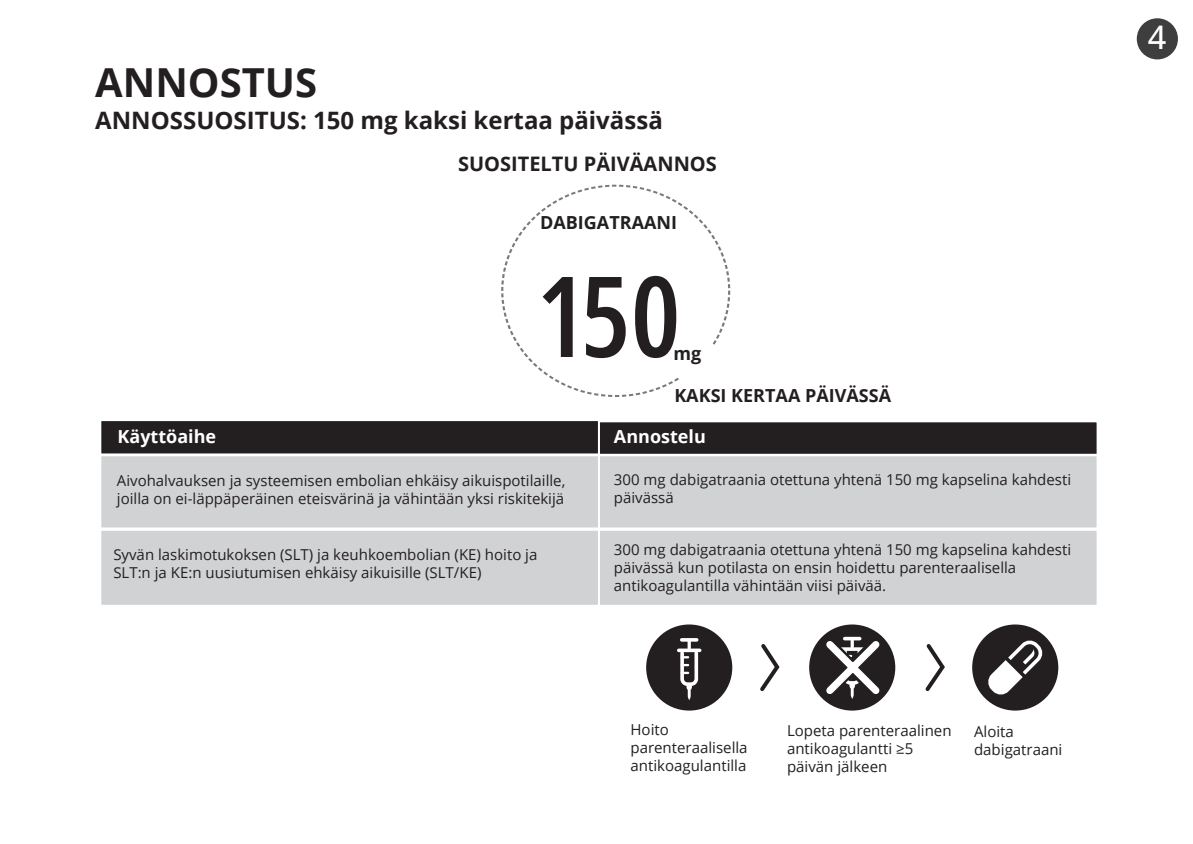
<style>
.page{position:relative;width:1193px;height:844px;background:#fff}
.page>*{position:absolute;margin:0;border:0;box-sizing:border-box;transform-origin:0 0}
.t1{font:600 112px "Open Sans Condensed";color:#231f20}
.t2{font:700 40px "Open Sans";color:#231f20}
.t3{font:500 32.4px "Open Sans";color:#fff}
.t4{font:700 24px "Open Sans";color:#231f20}
.t5{font:700 20px "Open Sans";color:#231f20}
.t6{font:700 18px "Open Sans";color:#231f20}
.t7{font:700 18px "Open Sans";color:#fff}
.t8{font:15px/18px "Open Sans";color:#231f20}
.s1{font-style:inherit}
</style>
<div class="page">
<div style="left:99px;top:419px;width:501px;height:36px;background:#231f20;border:2px solid #fff"></div>
<div style="left:99px;top:454px;width:501px;height:76px;background:#d1d2d4;border:2px solid #fff"></div>
<div style="left:598px;top:420px;width:500px;height:38px;background:#231f20;border:2px solid #fff"></div>
<div style="left:598px;top:454px;width:500px;height:76px;background:#d1d2d4;border:2px solid #fff"></div>
<div style="left:99px;top:528px;width:501px;height:79px;background:#d1d2d4;border:2px solid #fff"></div>
<div style="left:598px;top:528px;width:500px;height:79px;background:#d1d2d4;border:2px solid #fff"></div>
<svg style="left:501px;top:185px;width:229px;height:212px"></svg>
<div style="left:646px;top:624px;width:86px;height:87px;background:#231f20;border-radius:50%"></div>
<hr style="left:681px;top:638px;width:15px;height:4px;background:#fff">
<svg style="left:678px;top:640px;width:22px;height:60px"></svg>
<svg style="left:678px;top:648px;width:21px;height:4px"></svg>
<svg style="left:809px;top:624px;width:86px;height:87px"></svg>
<svg style="left:811px;top:626px;width:82px;height:82px"></svg>
<div style="left:972px;top:624px;width:86px;height:87px;background:#231f20;border-radius:50%"></div>
<svg style="left:984px;top:636px;width:62px;height:63px"></svg>
<svg style="left:760px;top:644px;width:20px;height:47px"></svg>
<svg style="left:925px;top:644px;width:20px;height:47px"></svg>
<div style="left:1136px;top:18px;width:42px;height:41px;background:#3e3e3f;border-radius:50%"></div>
<h2 class="t2" style="left:95px;top:54px;width:223px">ANNOSTUS</h2>
<h3 class="t4" style="left:95px;top:103px;width:569px">ANNOSSUOSITUS: 150 mg kaksi kertaa päivässä</h3>
<h3 class="t5" style="left:458px;top:150px;width:260px">SUOSITELTU PÄIVÄANNOS</h3>
<p class="t6" style="left:540px;top:210px;width:138px">DABIGATRAANI</p>
<h1 class="t1" style="left:536px;top:240px;width:146px">150</h1>
<p class="t6" style="left:673px;top:341px;width:29px">mg</p>
<p class="t6" style="left:674px;top:383px;width:218px">KAKSI KERTAA PÄIVÄSSÄ</p>
<p class="t7" style="left:117px;top:423px;width:100px">Käyttöaihe</p>
<p class="t7" style="left:614px;top:424px;width:93px">Annostelu</p>
<p class="t8" style="left:117px;top:472px;width:450px">Aivohalvauksen ja systeemisen embolian ehkäisy aikuispotilaille, joilla on ei-läppäperäinen eteisvärinä ja vähintään yksi riskitekijä</p>
<p class="t8" style="left:614px;top:470px;width:459px"><span class="s1">300 mg dabigatra</span>ania otettuna yhtenä <span class="s1">150 mg</span> kapselina kahdesti päivässä</p>
<p class="t8" style="left:113px;top:545px;width:425px">Syvän laskimotukoksen (SLT) ja keuhkoembolian (KE) hoito ja<br>SLT:n ja KE:n uusiutumisen ehkäisy aikuisille (SLT/KE)</p>
<p class="t8" style="left:614px;top:540px;width:459px"><span class="s1">300 mg dabigatra</span>ania otettuna yhtenä <span class="s1">150 mg</span> kapselina kahdesti päivässä kun potilasta on ensin hoidettu parenteraalisella antikoagulantilla vähintään viisi päivää.</p>
<p class="t8" style="left:630px;top:720px;width:119px">Hoito parenteraalisella antikoagulantilla</p>
<p class="t8" style="left:787px;top:721px;width:166px">Lopeta parenteraalinen antikoagulantti ≥5 päivän jälkeen</p>
<p class="t8" style="left:974px;top:722px;width:90px">Aloita dabigatraani</p>
<h3 class="t3" style="left:1148px;top:15px;width:20px">4</h3>
</div>
